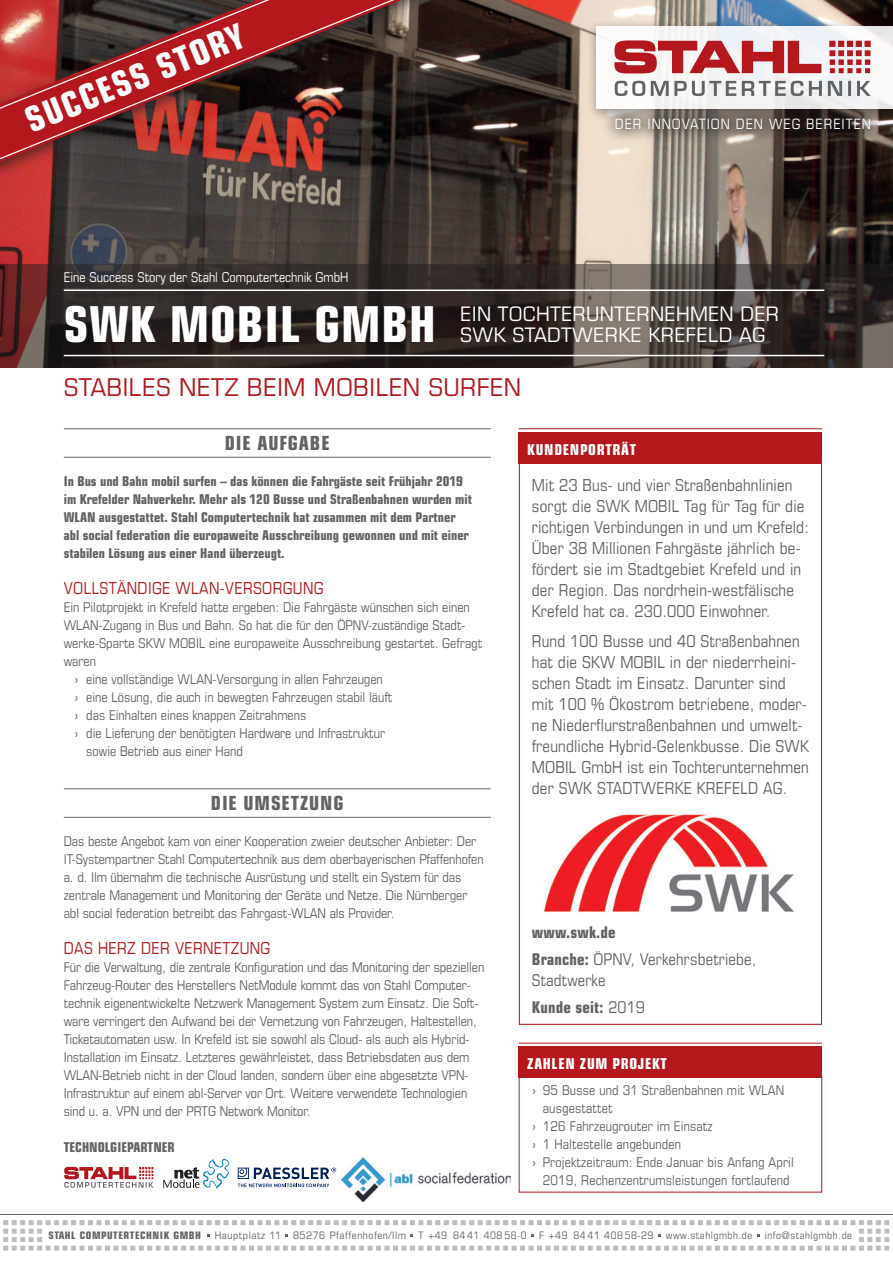
<style>
.page{position:relative;width:893px;height:1263px;background:#fff}
.page>*{position:absolute;margin:0;border:0;box-sizing:border-box;transform-origin:0 0}
.t1{font:700 condensed 49.5px "Eurostile";letter-spacing:.02em;color:#fff}
.t2{font:700 condensed 34.95px "Eurostile";color:#fff}
.t3{font:condensed 24.6px "Eurostile";letter-spacing:.01em;color:#b4181d;scale:1.12 1}
.t4{font:condensed 20.1px/21.6px "Eurostile";letter-spacing:.01em;color:#fff;scale:1.12 1}
.t5{font:700 condensed 19.5px "Eurostile";letter-spacing:.045em;color:#636366}
.t6{font:condensed 16.5px/21px "Eurostile";letter-spacing:.01em;color:#636366}
.t7{font:condensed 16.5px "Eurostile";letter-spacing:.02em;color:#b4181d}
.t8{font:condensed 16.2px/27px "Eurostile";letter-spacing:.01em;color:#636366}
.t9{font:700 condensed 15px "Eurostile";letter-spacing:.045em;color:#fff}
.t10{font:condensed 14.25px "Eurostile";letter-spacing:.065em;color:#fff}
.t11{font:condensed 13.5px/18px "Eurostile";letter-spacing:-.005em;color:#636366}
.t12{font:700 condensed 13.5px/18px "Eurostile";color:#636366}
.t13{font:condensed 13.5px "Eurostile";color:#fff}
.t14{font:condensed 10.35px "Eurostile";letter-spacing:.05em;color:#636366;scale:1.05 1}
.t15{font:700 condensed 10.35px "Eurostile";letter-spacing:.05em;color:#636366;scale:1.05 1}
.s1{font-weight:700}
</style>
<div class="page">
<img style="left:0;top:0;width:893px;height:264px">
<hr style="left:64px;top:428px;width:427px;height:1px;background:#636366">
<hr style="left:64px;top:457px;width:427px;height:1px;background:#636366">
<hr style="left:64px;top:788px;width:427px;height:1px;background:#636366">
<hr style="left:64px;top:817px;width:427px;height:1px;background:#636366">
<svg style="left:0;top:264px;width:893px;height:104px;background:#3a302e"></svg>
<hr style="left:64px;top:289px;width:760px;height:2px;background:#fff">
<hr style="left:64px;top:355px;width:760px;height:1px;background:#fff">
<div style="left:519px;top:1046px;width:303px;height:32px;background:#b4181d"></div>
<hr style="left:519px;top:1043px;width:303px;height:1px;background:#b4181d">
<div style="left:519px;top:432px;width:303px;height:32px;background:#b4181d"></div>
<hr style="left:519px;top:428px;width:303px;height:1px;background:#b4181d">
<div style="left:0;top:0;width:445px;height:234px;background:#231f20;opacity:.75"></div>
<svg style="left:0;top:0;width:428px;height:216px;background:#6a312f"></svg>
<div style="left:600px;top:103px;width:286px;height:42px;background:#231f20;opacity:.75"></div>
<div style="left:586px;top:19px;width:307px;height:103px;background:#231f20;opacity:.5"></div>
<div style="left:596px;top:26px;width:297px;height:83px;background:linear-gradient(to right,#f9f8f6,#f0f1f2)"></div>
<svg style="left:615px;top:81px;width:256px;height:15px"></svg>
<svg style="left:614px;top:40px;width:257px;height:33px"></svg>
<img style="left:544px;top:814px;width:251px;height:100px">
<img style="left:342px;top:1158px;width:168px;height:43px">
<svg style="left:163px;top:1158px;width:66px;height:31px"></svg>
<svg style="left:64px;top:1167px;width:90px;height:21px"></svg>
<svg style="left:238px;top:1167px;width:98px;height:20px"></svg>
<hr style="left:0;top:1214px;width:893px;height:1px;background:#636366">
<svg style="left:3px;top:1220px;width:886px;height:30px"></svg>
<h2 class="t2" style="left:19px;top:102px;width:234px;rotate:-22deg">SUCCESS STORY</h2>
<p class="t10" style="left:615px;top:115px;width:258px">DER INNOVATION DEN WEG BEREITEN</p>
<p class="t13" style="left:64px;top:269px;width:286px">Eine Success Story der Stahl Computertechnik GmbH</p>
<h1 class="t1" style="left:64px;top:294px;width:373px">SWK MOBIL GMBH</h1>
<h3 class="t4" style="left:460px;top:302px;width:286px">EIN TOCHTERUNTERNEHMEN DER<br>SWK STADTWERKE KREFELD AG</h3>
<h3 class="t3" style="left:64px;top:372px;width:410px">STABILES NETZ BEIM MOBILEN SURFEN</h3>
<h3 class="t5" style="left:225px;top:431px;width:106px">DIE AUFGABE</h3>
<p class="t12" style="left:64px;top:472px;width:410px">In Bus und Bahn mobil surfen – das können die Fahrgäste seit Frühjahr 2019 im Krefelder Nahverkehr. Mehr als 120 Busse und Straßenbahnen wurden mit WLAN ausgestattet. Stahl Computertechnik hat zusammen mit dem Partner abl social federation die europaweite Ausschreibung gewonnen und mit einer stabilen Lösung aus einer Hand überzeugt.</p>
<p class="t7" style="left:64px;top:578px;width:261px">VOLLSTÄNDIGE WLAN-VERSORGUNG</p>
<p class="t11" style="left:64px;top:598px;width:408px">Ein Pilotprojekt in Krefeld hatte ergeben: Die Fahrgäste wünschen sich einen</p>
<p class="t11" style="left:64px;top:616px;width:403px">WLAN-Zugang in Bus und Bahn. So hat die für den ÖPNV-zuständige Stadt-</p>
<p class="t11" style="left:64px;top:634px;width:420px">werke-Sparte SKW MOBIL eine europaweite Ausschreibung gestartet. Gefragt</p>
<p class="t11" style="left:64px;top:652px;width:34px">waren</p>
<p class="t11" style="left:74px;top:670px;width:310px">› eine vollständige WLAN-Versorgung in allen Fahrzeugen</p>
<p class="t11" style="left:74px;top:688px;width:319px">› eine Lösung, die auch in bewegten Fahrzeugen stabil läuft</p>
<p class="t11" style="left:74px;top:706px;width:233px">› das Einhalten eines knappen Zeitrahmens</p>
<p class="t11" style="left:74px;top:724px;width:312px">› die Lieferung der benötigten Hardware und Infrastruktur</p>
<p class="t11" style="left:86px;top:742px;width:158px">sowie Betrieb aus einer Hand</p>
<h3 class="t5" style="left:211px;top:791px;width:134px">DIE UMSETZUNG</h3>
<p class="t9" style="left:527px;top:440px;width:110px">KUNDENPORTRÄT</p>
<p class="t6" style="left:532px;top:475px;width:279px">Mit 23 Bus- und vier Straßenbahnlinien sorgt die SWK MOBIL Tag für Tag für die richtigen Verbindungen in und um Krefeld:<br>Über 38 Millionen Fahrgäste jährlich be&shy;fördert sie im Stadtgebiet Krefeld und in der Region. Das nordrhein-westfälische Krefeld hat ca. 230.000 Einwohner.</p>
<p class="t6" style="left:532px;top:630px;width:279px">Rund 100 Busse und 40 Straßenbahnen hat die SKW MOBIL in der niederrheini&shy;schen Stadt im Einsatz. Darunter sind mit 100 % Ökostrom betriebene, moder&shy;ne Niederflurstraßenbahnen und umwelt&shy;freundliche Hybrid-Gelenkbusse. Die SWK MOBIL GmbH ist ein Tochterunternehmen der SWK STADTWERKE KREFELD AG.</p>
<p class="t11" style="left:64px;top:832px;width:421px">Das beste Angebot kam von einer Kooperation zweier deutscher Anbieter: Der IT-Systempartner Stahl Computertechnik aus dem oberbayerischen Pfaffenhofen a. d. Ilm übernahm die technische Ausrüstung und stellt ein System für das zentrale Management und Monitoring der Geräte und Netze. Die Nürnberger abl social federation betreibt das Fahrgast-WLAN als Provider.</p>
<p class="t7" style="left:64px;top:938px;width:208px">DAS HERZ DER VERNETZUNG</p>
<p class="t11" style="left:64px;top:958px;width:422px">Für die Verwaltung, die zentrale Konfiguration und das Monitoring der speziellen Fahrzeug-Router des Herstellers NetModule kommt das von Stahl Computer&shy;technik eigenentwickelte Netzwerk Management System zum Einsatz. Die Soft&shy;ware verringert den Aufwand bei der Vernetzung von Fahrzeugen, Haltestellen, Ticketautomaten usw. In Krefeld ist sie sowohl als Cloud- als auch als Hybrid-Installation im Einsatz. Letzteres gewährleistet, dass Betriebsdaten aus dem WLAN-Betrieb nicht in der Cloud landen, sondern über eine abgesetzte VPN-Infrastruktur auf einem abl-Server vor Ort. Weitere verwendete Technologien sind u. a. VPN und der PRTG Network Monitor.</p>
<p class="t12" style="left:64px;top:1138px;width:113px">TECHNOLGIEPARTNER</p>
<p class="t8" style="left:532px;top:918px;width:226px"><span class="s1">www.swk.de<br>Branche:</span> ÖPNV, Verkehrsbetriebe,</p>
<p class="t8" style="left:532px;top:966px;width:115px">Stadtwerke<br><span class="s1">Kunde seit:</span> 2019</p>
<p class="t9" style="left:527px;top:1054px;width:141px">ZAHLEN ZUM PROJEKT</p>
<p class="t11" style="left:532px;top:1081px;width:253px">› 95 Busse und 31 Straßenbahnen mit WLAN</p>
<p class="t11" style="left:543px;top:1099px;width:71px">ausgestattet</p>
<p class="t11" style="left:532px;top:1117px;width:182px">› 126 Fahrzeugrouter im Einsatz</p>
<p class="t11" style="left:532px;top:1135px;width:150px">› 1 Haltestelle angebunden</p>
<p class="t11" style="left:532px;top:1153px;width:263px">› Projektzeitraum: Ende Januar bis Anfang April</p>
<p class="t11" style="left:543px;top:1171px;width:248px">2019, Rechenzentrumsleistungen fortlaufend</p>
<p class="t15" style="left:48px;top:1229px;width:147px">STAHL COMPUTERTECHNIK GMBH</p>
<p class="t14" style="left:215px;top:1229px;width:608px">Hauptplatz 11 85276 Pfaffenhofen/Ilm T +49 84 41 408 58-0 F +49 84 41 408 58-29 www.stahlgmbh.de info@stahlgmbh.de</p>
</div>
